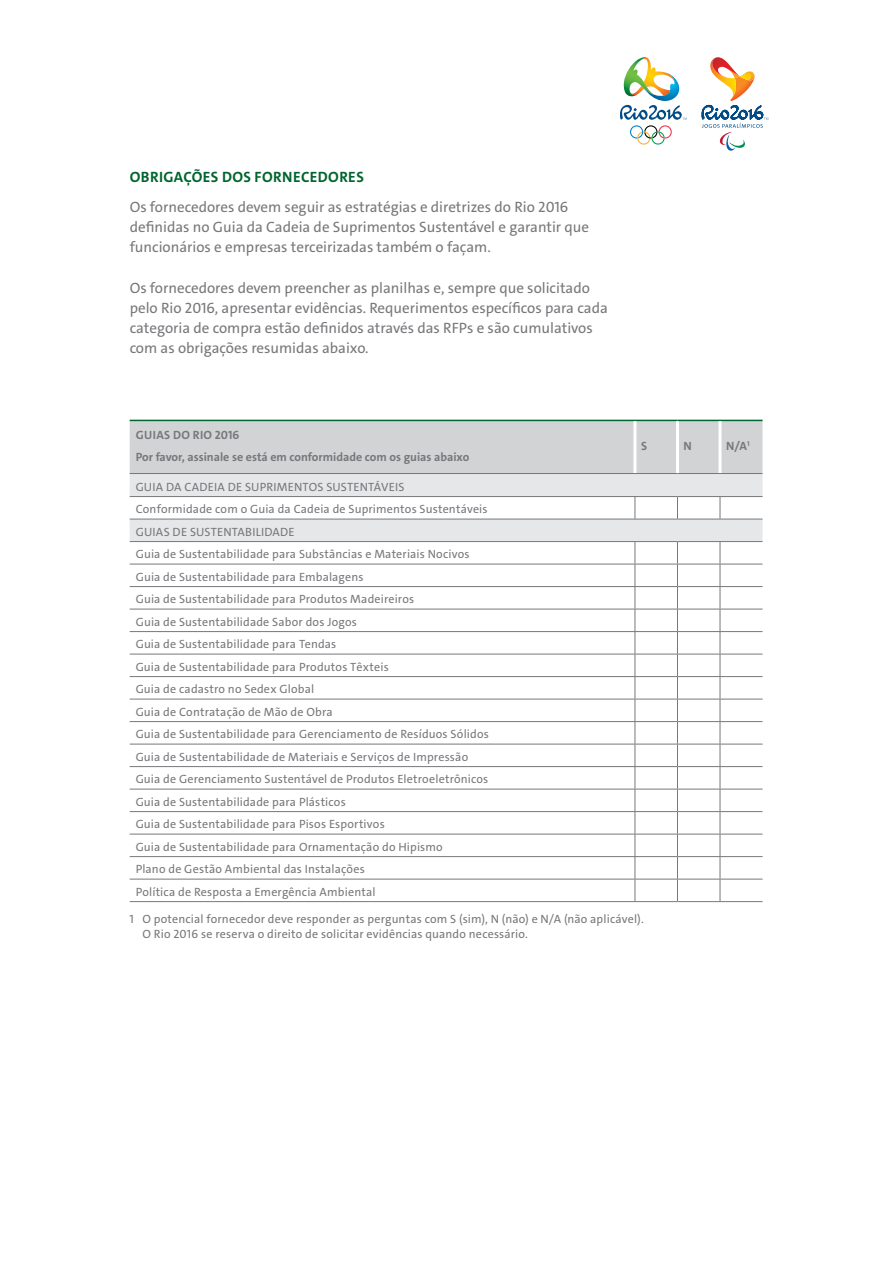
<style>
.page{position:relative;width:893px;height:1263px;background:#fff}
.page>*{position:absolute;margin:0;border:0;box-sizing:border-box;transform-origin:0 0}
.t1{font:15px/20.2px "The Sans Rio 2016";color:#77787b}
.t2{font:700 15px "The Sans Rio 2016";letter-spacing:.025em;color:#00652e}
.t3{font:12px/22.5px "The Sans Rio 2016";letter-spacing:.015em;color:#77787b}
.t4{font:700 12px/22.5px "The Sans Rio 2016";color:#77787b}
</style>
<div class="page">
<svg style="left:130px;top:420px;width:632px;height:481px"></svg>
<hr style="left:130px;top:901px;width:505px;height:1px;background:#77787b">
<hr style="left:635px;top:901px;width:42px;height:1px;background:#77787b">
<hr style="left:677px;top:901px;width:43px;height:1px;background:#77787b">
<hr style="left:720px;top:901px;width:42px;height:1px;background:#77787b">
<img style="left:620px;top:57px;width:67px;height:88px">
<svg style="left:701px;top:57px;width:67px;height:94px"></svg>
<p class="t2" style="left:130px;top:168px;width:235px">Obrigações dos Fornecedores</p>
<p class="t1" style="left:130px;top:196px;width:461px">Os fornecedores devem seguir as estratégias e diretrizes do Rio 2016 definidas no Guia da Cadeia de Suprimentos Sustentável e garantir que funcionários e empresas terceirizadas também o façam.</p>
<p class="t1" style="left:130px;top:277px;width:480px">Os fornecedores devem preencher as planilhas e, sempre que solicitado pelo Rio 2016, apresentar evidências. Requerimentos específicos para cada categoria de compra estão definidos através das RFPs e são cumulativos com as obrigações resumidas abaixo.</p>
<p class="t4" style="left:136px;top:424px;width:335px">GUIAS DO RIO 2016<br>Por favor, assinale se está em conformidade com os guias abaixo</p>
<p class="t4" style="left:641px;top:435px;width:7px">S</p>
<p class="t4" style="left:684px;top:435px;width:8px">N</p>
<p class="t4" style="left:726px;top:435px;width:25px">N/A<sup>1</sup></p>
<p class="t3" style="left:136px;top:475px;width:8px">GUIA</p>
<p class="t3" style="left:166px;top:475px;width:87px">DA CADEIA DE SUPRIM</p>
<p class="t3" style="left:288px;top:475px;width:15px">ENTOS</p>
<p class="t3" style="left:326px;top:475px;width:8px">SUST</p>
<p class="t3" style="left:353px;top:475px;width:15px">ENTÁV</p>
<p class="t3" style="left:136px;top:475px;width:353px;text-indent:253px">EIS<br>Conformidade com o Guia da Cadeia de Suprimentos Sustentáveis<br>GUIAS</p>
<p class="t3" style="left:173px;top:520px;width:25px">DE SUST</p>
<p class="t3" style="left:217px;top:520px;width:14px">ENTABILIDAD</p>
<p class="t3" style="left:136px;top:520px;width:355px;text-indent:153px">E<br>Guia de Sustentabilidade para Substâncias e Materiais Nocivos Guia de Sustentabilidade para Embalagens<br>Guia de Sustentabilidade para Produtos Madeireiros<br>Guia de Sustentabilidade Sabor dos Jogos<br>Guia de Sustentabilidade para Tendas<br>Guia de Sustentabilidade para Produtos Têxteis<br>Guia de cadastro no Sedex Global<br>Guia de Contratação de Mão de Obra<br>Guia de Sustentabilidade para Gerenciamento de Resíduos Sólidos Guia de Sustentabilidade de Materiais e Serviços de I mpressão Guia de Gerenciamento Sustentável de Produtos Eletroeletrônicos Guia de Sustentabilidade para Plásticos<br>Guia de Sustentabilidade para Pisos Esportivos<br>Guia de Sustentabilidade para Ornamentação do Hipismo<br>Plano de Gestão Ambiental das I nstalações<br>Política de Resposta a Emergência Ambiental</p>
<p class="t3" style="left:142px;top:911px;width:503px;line-height:15.8px;text-indent:-13px">1 O potencial fornecedor deve responder as perguntas com S (sim), N (não) e N/A (não aplicável).<br>O Rio 2016 se reserva o direito de solicitar evidências quando necessário.</p>
</div>
